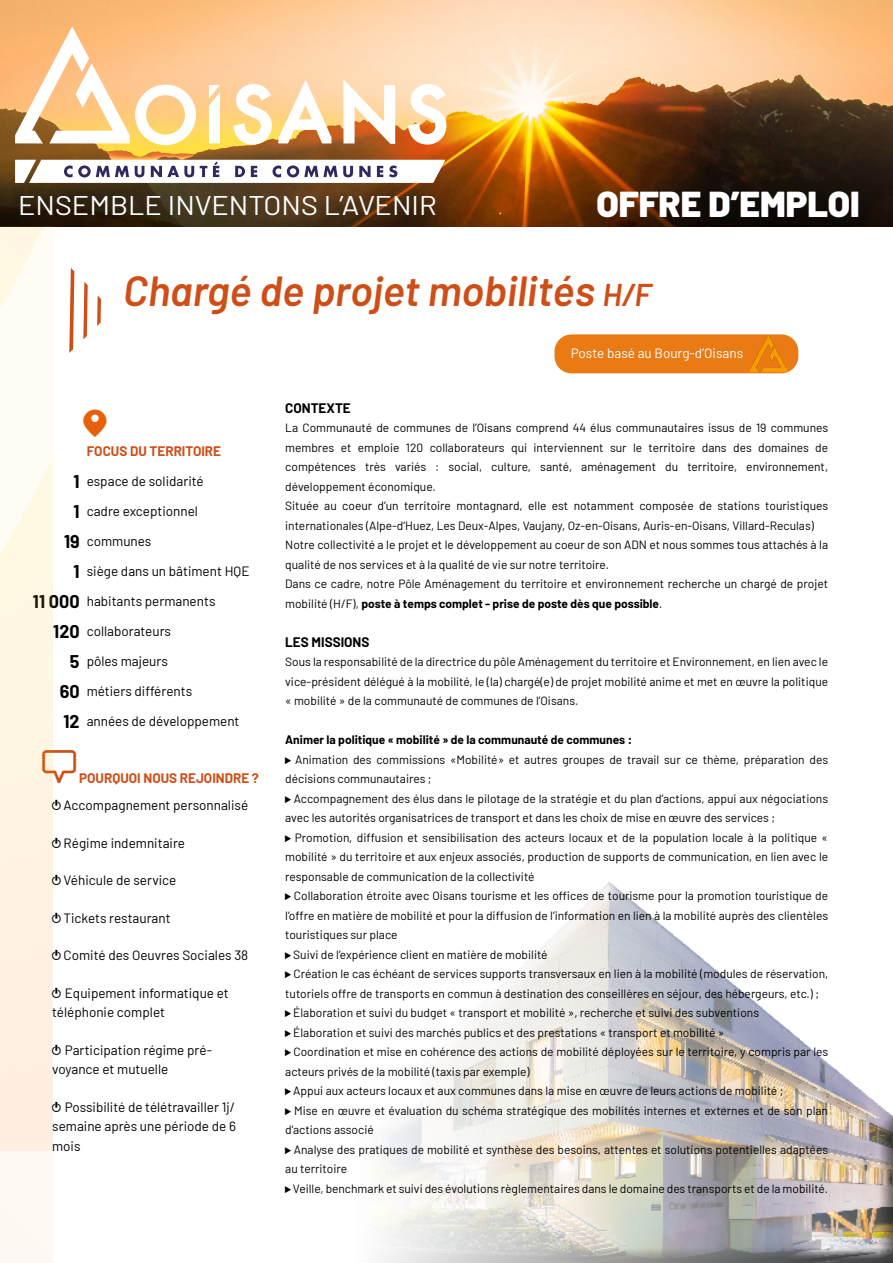
<style>
.page{position:relative;width:893px;height:1263px;background:#fff}
.page>*{position:absolute;margin:0;border:0;box-sizing:border-box;transform-origin:0 0}
.t1{font:italic 600 42px "Barlow";color:#ce4e16}
.t2{font:900 36px "Barlow";color:#fff}
.t3{font:27px "Barlow";color:#fff;scale:1.07 1}
.t4{font:25.5px "Icons South St";color:#e85f0c}
.t5{font:700 18px/30px "Barlow";color:#000;text-align:right}
.t6{font:13.5px/19.5px "Barlow";color:#000}
.t7{font:700 13.5px "Barlow";color:#ce4e16}
.t8{font:13.5px "Barlow";color:#fff}
.t9{font:700 13.5px "Barlow";color:#000}
.t10{font:12px/19.5px "Barlow";color:#000}
.s1{font-size:31.5px}
.s2{font-family:"Icons South St";font-size:9px}
.s3{font-weight:700}
.s4{font-family:"Icons South St";font-size:6px}
</style>
<div class="page">
<div style="left:345px;top:865px;width:548px;height:398px;background:#fff;opacity:.75"></div>
<div style="left:345px;top:1106px;width:548px;height:157px;background:#000;opacity:.75"></div>
<img style="left:0;top:0;width:893px;height:226px">
<svg style="left:209px;top:85px;width:11px;height:58px"></svg>
<svg style="left:15px;top:26px;width:181px;height:119px"></svg>
<svg style="left:233px;top:84px;width:39px;height:61px"></svg>
<svg style="left:408px;top:84px;width:38px;height:61px"></svg>
<svg style="left:278px;top:80px;width:53px;height:63px"></svg>
<svg style="left:343px;top:79px;width:52px;height:65px"></svg>
<svg style="left:15px;top:160px;width:430px;height:23px"></svg>
<img style="left:0;top:226px;width:52px;height:1037px">
<div style="left:554px;top:334px;width:244px;height:39px;background:#e97a14;border-radius:17px"></div>
<img style="left:751px;top:336px;width:35px;height:36px">
<svg style="left:42px;top:750px;width:11px;height:33px"></svg>
<div style="left:27px;top:267px;width:26px;height:86px;background:#fffcf3"></div>
<h3 class="t3" style="left:18px;top:186px;width:393px">ENSEMBLE INVENTONS L’AVENIR</h3>
<h2 class="t2" style="left:596px;top:181px;width:265px">OFFRE D’EMPLOI</h2>
<h1 class="t1" style="left:123px;top:264px;width:530px">Chargé de projet mobilités <span class="s1">H/F</span></h1>
<h3 class="t4" style="left:84px;top:413px;width:26px">J</h3>
<h3 class="t5" style="left:33px;top:466px;width:48px">1<br>1<br>19<br>1<br>11 000<br>120<br>5<br>60<br>12</h3>
<p class="t7" style="left:87px;top:442px;width:136px">FOCUS DU TERRITOIRE</p>
<p class="t6" style="left:87px;top:470px;width:118px">espace de solidarité</p>
<p class="t6" style="left:87px;top:500px;width:113px">cadre exceptionnel</p>
<p class="t6" style="left:87px;top:530px;width:66px">communes</p>
<p class="t6" style="left:87px;top:560px;width:164px">siège dans un bâtiment HQE</p>
<p class="t6" style="left:87px;top:590px;width:130px">habitants permanents</p>
<p class="t6" style="left:87px;top:620px;width:86px">collaborateurs</p>
<p class="t6" style="left:87px;top:650px;width:83px">pôles majeurs</p>
<p class="t6" style="left:87px;top:680px;width:107px">métiers différents</p>
<p class="t6" style="left:87px;top:710px;width:154px">années de développement</p>
<p class="t7" style="left:79px;top:770px;width:181px">POURQUOI NOUS REJOINDRE ?</p>
<p class="t6" style="left:52px;top:794px;width:198px"><span class="s2">I</span> Accompagnement personnalisé</p>
<p class="t6" style="left:52px;top:832px;width:134px"><span class="s2">I</span> Régime indemnitaire</p>
<p class="t6" style="left:52px;top:869px;width:126px"><span class="s2">I</span> Véhicule de service</p>
<p class="t6" style="left:52px;top:907px;width:120px"><span class="s2">I</span> Tickets restaurant</p>
<p class="t6" style="left:52px;top:944px;width:198px"><span class="s2">I</span> Comité des Oeuvres Sociales 38</p>
<p class="t6" style="left:52px;top:982px;width:178px"><span class="s2">I</span> Equipement informatique et téléphonie complet</p>
<p class="t6" style="left:52px;top:1039px;width:161px"><span class="s2">I</span> Participation régime pré&shy;voyance et mutuelle</p>
<p class="t6" style="left:52px;top:1096px;width:185px;text-align:justify"><span class="s2">I</span> Possibilité de télétravailler 1j/ semaine après une période de 6 mois</p>
<p class="t8" style="left:571px;top:343px;width:174px">Poste basé au Bourg-d’Oisans</p>
<p class="t9" style="left:285px;top:399px;width:67px">CONTEXTE</p>
<p class="t10" style="left:285px;top:417px;width:544px">La Communauté de communes de l’Oisans comprend 44 élus communautaires issus de 19 communes membres et emploie 120 collaborateurs qui interviennent sur le territoire dans des domaines de compétences très variés : social, culture, santé, aménagement du territoire, environnement, développement économique.<br>Située au coeur d’un territoire montagnard, elle est notamment composée de stations touristiques internationales (Alpe-d’Huez, Les Deux-Alpes, Vaujany, Oz-en-Oisans, Auris-en-Oisans, Villard-Reculas)<br>Notre collectivité a le projet et le développement au coeur de son ADN et nous sommes tous attachés à la qualité de nos services et à la qualité de vie sur notre territoire.<br>Dans ce cadre, notre Pôle Aménagement du territoire et environnement recherche un chargé de projet mobilité (H/F), <span class="s3">poste à temps complet - prise de poste dès que possible</span>.</p>
<p class="t9" style="left:285px;top:633px;width:86px">LES MISSIONS</p>
<p class="t10" style="left:285px;top:651px;width:544px;text-align:justify">Sous la responsabilité de la directrice du pôle Aménagement du territoire et Environnement, en lien avec le vice-président délégué à la mobilité, le (la) chargé(e) de projet mobilité anime et met en œuvre la politique « mobilité » de la communauté de communes de l’Oisans.</p>
<p class="t10" style="left:285px;top:729px;width:544px"><span class="s3">Animer la politique « mobilité » de la communauté de communes :<br></span><span class="s4">C</span> Animation des commissions «Mobilité» et autres groupes de travail sur ce thème, préparation des décisions communautaires ;<br><span class="s4">C</span> Accompagnement des élus dans le pilotage de la stratégie et du plan d’actions, appui aux négociations avec les autorités organisatrices de transport et dans les choix de mise en œuvre des services ;<br><span class="s4">C</span> Promotion, diffusion et sensibilisation des acteurs locaux et de la population locale à la politique « mobilité » du territoire et aux enjeux associés, production de supports de communication, en lien avec le responsable de communication de la collectivité<br><span class="s4">C</span> Collaboration étroite avec Oisans tourisme et les offices de tourisme pour la promotion touristique de l’offre en matière de mobilité et pour la diffusion de l’information en lien à la mobilité auprès des clientèles touristiques sur place<br><span class="s4">C</span> Suivi de l’expérience client en matière de mobilité<br><span class="s4">C</span> Création le cas échéant de services supports transversaux en lien à la mobilité (modules de réservation, tutoriels offre de transports en commun à destination des conseillères en séjour, des hébergeurs, etc.) ; <span class="s4">C</span> Élaboration et suivi du budget « transport et mobilité », recherche et suivi des subventions<br><span class="s4">C</span> Élaboration et suivi des marchés publics et des prestations « transport et mobilité »<br><span class="s4">C</span> Coordination et mise en cohérence des actions de mobilité déployées sur le territoire, y compris par les acteurs privés de la mobilité (taxis par exemple)<br><span class="s4">C</span> Appui aux acteurs locaux et aux communes dans la mise en œuvre de leurs actions de mobilité ;<br><span class="s4">C</span> Mise en œuvre et évaluation du schéma stratégique des mobilités internes et externes et de son plan d’actions associé<br><span class="s4">C</span> Analyse des pratiques de mobilité et synthèse des besoins, attentes et solutions potentielles adaptées au territoire<br><span class="s4">C</span> Veille, benchmark et suivi des évolutions règlementaires dans le domaine des transports et de la mobilité.</p>
</div>
